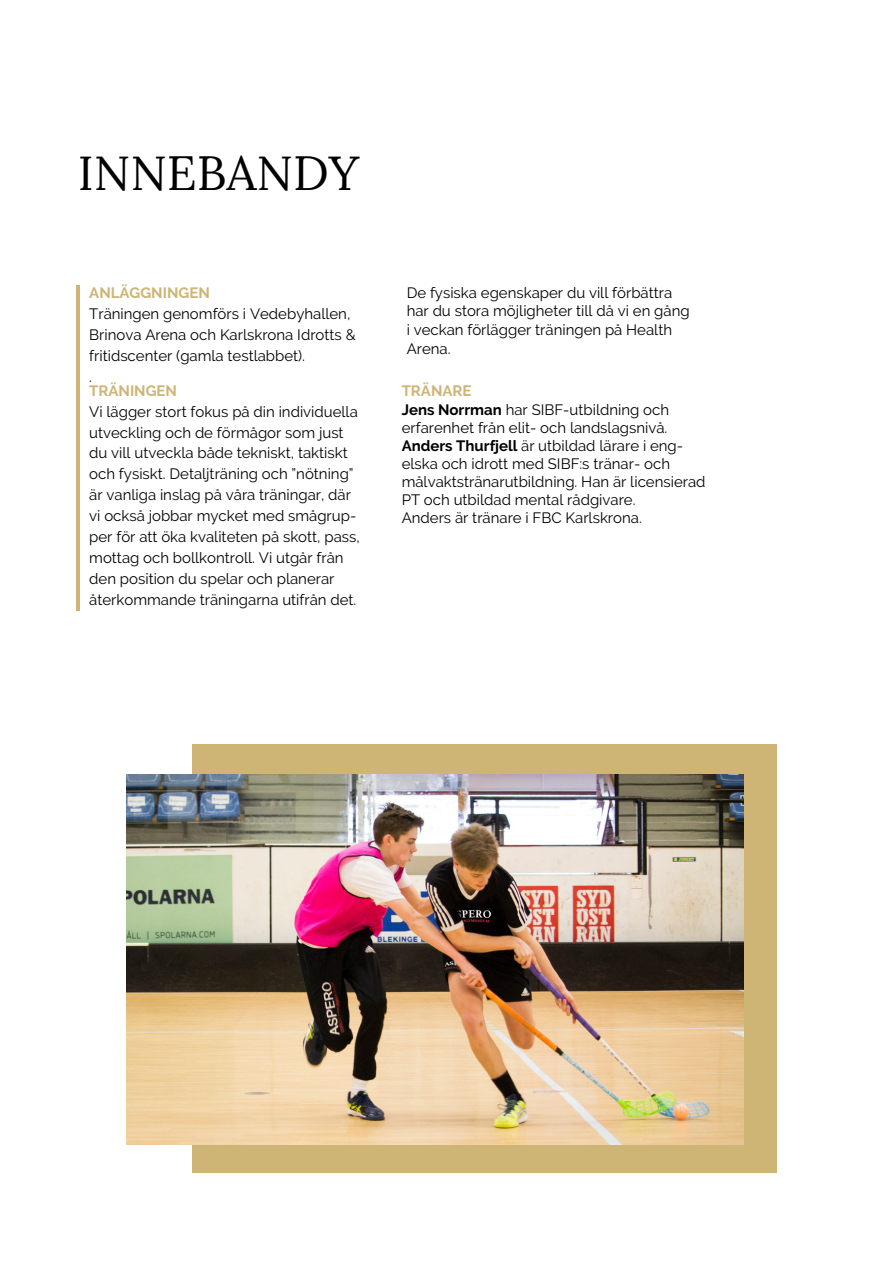
<style>
.page{position:relative;width:893px;height:1264px;background:#fff}
.page>*{position:absolute;margin:0;border:0;box-sizing:border-box;transform-origin:0 0}
.t1{font:48px "Lora";color:#000}
.t2{font:15px/21px "Raleway";color:#000}
.t3{font:700 15px "Raleway";color:#ceb475}
.s1{font-weight:700}
</style>
<div class="page">
<div style="left:192px;top:744px;width:585px;height:429px;background:#ceb475"></div>
<hr style="left:76px;top:285px;width:3px;height:325px;background:#ceb475">
<img style="left:126px;top:774px;width:617px;height:369px">
<p class="t1" style="left:78px;top:142px;width:283px">INNEBANDY</p>
<p class="t3" style="left:89px;top:284px;width:122px">ANLÄGGNINGEN</p>
<p class="t2" style="left:89px;top:303px;width:262px">Träningen genomförs i Vedebyhallen,</p>
<p class="t2" style="left:89px;top:324px;width:268px">Brinova Arena och Karlskrona Idrotts &amp; fritidscenter (gamla testlabbet).</p>
<p class="t2" style="left:89px;top:366px;width:4px">.</p>
<p class="t3" style="left:89px;top:381px;width:89px">TRÄNINGEN</p>
<p class="t2" style="left:89px;top:401px;width:270px">Vi lägger stort fokus på din individuella utveckling och de förmågor som just</p>
<p class="t2" style="left:89px;top:442px;width:260px">du vill utveckla både tekniskt, taktiskt</p>
<p class="t2" style="left:89px;top:463px;width:266px">och fysiskt. Detaljträning och ”nötning”</p>
<p class="t2" style="left:89px;top:484px;width:263px">är vanliga inslag på våra träningar, där</p>
<p class="t2" style="left:89px;top:505px;width:268px">vi också jobbar mycket med smågrup-</p>
<p class="t2" style="left:89px;top:526px;width:272px">per för att öka kvaliteten på skott, pass, mottag och bollkontroll. Vi utgår från</p>
<p class="t2" style="left:89px;top:568px;width:269px">den position du spelar och planerar återkommande träningarna utifrån det.</p>
<p class="t2" style="left:406px;top:282px;width:267px">De fysiska egenskaper du vill förbättra</p>
<p class="t2" style="left:406px;top:300px;width:284px">har du stora möjligheter till då vi en gång</p>
<p class="t2" style="left:406px;top:320px;width:267px;line-height:18.6px">i veckan förlägger träningen på Health<br>Arena.</p>
<p class="t3" style="left:401px;top:382px;width:71px">TRÄNARE</p>
<p class="t2" style="left:401px;top:401px;width:269px;line-height:18px"><span class="s1">Jens Norrman</span> har SIBF-utbildning och erfarenhet från elit- och landslagsnivå.</p>
<p class="t2" style="left:401px;top:437px;width:305px;line-height:18px"><span class="s1">Anders Thurfjell</span> är utbildad lärare i eng&shy;elska och idrott med SIBF:s tränar- och målvaktstränarutbildning. Han är licensierad PT och utbildad mental rådgivare.</p>
<p class="t2" style="left:401px;top:507px;width:242px">Anders är tränare i FBC Karlskrona.</p>
</div>
